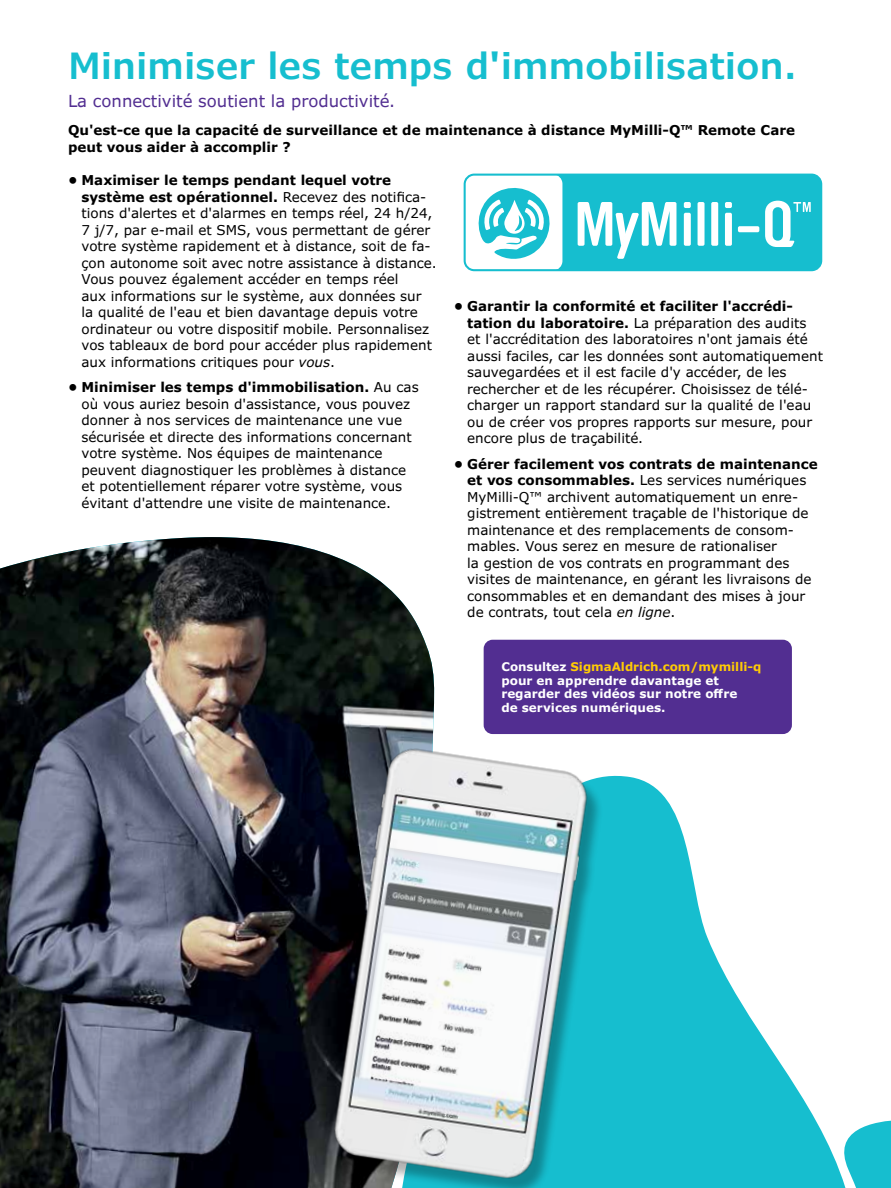
<style>
.page{position:relative;width:891px;height:1188px;background:#fff}
.page>*{position:absolute;margin:0;border:0;box-sizing:border-box;transform-origin:0 0}
.t1{font:600 36px "Verdana Pro";color:#16becf}
.t2{font:16.5px "Verdana Pro";color:#522e91}
.t3{font:13.5px/16.5px "Verdana Pro";color:#000}
.t4{font:700 13.5px/16.5px "Verdana Pro";color:#000}
.t5{font:700 12px/13.5px "Verdana Pro";color:#fff}
.t6{font:700 11.85px "Verdana Pro";color:#ffcb05}
.s1{font-weight:700}
.s2{font-style:italic}
.s3{color:#fff}
</style>
<div class="page">
<img style="left:0;top:537px;width:435px;height:651px">
<svg style="left:623px;top:776px;width:208px;height:412px;fill:#16becf"></svg>
<svg style="left:831px;top:1120px;width:60px;height:68px"></svg>
<div style="left:484px;top:640px;width:308px;height:94px;background:#522e91;border-radius:9px"></div>
<div style="left:465px;top:175px;width:356px;height:95px;background:#16becf;border-radius:10px"></div>
<div style="left:464px;top:174px;width:358px;height:97px;border:2px solid #16becf;border-radius:10px"></div>
<svg style="left:465px;top:175px;width:97px;height:95px"></svg>
<div style="left:711px;top:202px;width:7px;height:44px;background:#fff;border-radius:2px"></div>
<div style="left:725px;top:202px;width:7px;height:6px;background:#fff;border-radius:2px"></div>
<div style="left:698px;top:202px;width:7px;height:44px;background:#fff;border-radius:2px"></div>
<div style="left:684px;top:213px;width:7px;height:33px;background:#fff;border-radius:2px"></div>
<div style="left:725px;top:213px;width:7px;height:33px;background:#fff;border-radius:2px"></div>
<div style="left:738px;top:226px;width:21px;height:6px;background:#fff;border-radius:2px"></div>
<div style="left:684px;top:202px;width:7px;height:6px;background:#fff;border-radius:2px"></div>
<svg style="left:765px;top:201px;width:46px;height:46px"></svg>
<svg style="left:577px;top:202px;width:100px;height:57px"></svg>
<img style="left:304px;top:723px;width:319px;height:465px">
<h1 class="t1" style="left:68px;top:42px;width:731px">Minimiser les temps d<span class="s1">'</span>immobilisation.</h1>
<p class="t2" style="left:68px;top:90px;width:329px">La connectivité soutient la productivité.</p>
<p class="t4" style="left:68px;top:122px;width:729px">Qu'est-ce que la capacité de surveillance et de maintenance à distance MyMilli-Q™ Remote Care peut vous aider à accomplir ?</p>
<p class="t3" style="left:82px;top:172px;width:357px;text-indent:-14px"><span class="s1">• Maximiser le temps pendant lequel votre système est opérationnel.</span> Recevez des notifica&shy;tions d'alertes et d'alarmes en temps réel, 24 h/24, 7 j/7, par e-mail et SMS, vous permettant de gérer votre système rapidement et à distance, soit de fa&shy;çon autonome soit avec notre assistance à distance.<br>Vous pouvez également accéder en temps réel<br>aux informations sur le système, aux données sur<br>la qualité de l'eau et bien davantage depuis votre ordinateur ou votre dispositif mobile. Personnalisez vos tableaux de bord pour accéder plus rapidement aux informations critiques pour <span class="s2">vous</span>.</p>
<p class="t3" style="left:82px;top:379px;width:339px;text-indent:-14px"><span class="s1">• Minimiser les temps d'immobilisation.</span> Au cas où vous auriez besoin d'assistance, vous pouvez donner à nos services de maintenance une vue sécurisée et directe des informations concernant votre système. Nos équipes de maintenance peuvent diagnostiquer les problèmes à distance et potentiellement réparer votre système, vous évitant d'attendre une visite de maintenance.</p>
<p class="t3" style="left:467px;top:298px;width:357px;text-indent:-13px"><span class="s1">• Garantir la conformité et faciliter l'accrédi&shy;tation du laboratoire.</span> La préparation des audits et l'accréditation des laboratoires n'ont jamais été aussi faciles, car les données sont automatiquement sauvegardées et il est facile d'y accéder, de les rechercher et de les récupérer. Choisissez de télé&shy;charger un rapport standard sur la qualité de l'eau ou de créer vos propres rapports sur mesure, pour encore plus de traçabilité.</p>
<p class="t3" style="left:467px;top:456px;width:352px;text-indent:-14px"><span class="s1">• Gérer facilement vos contrats de maintenance et vos consommables.</span> Les services numériques MyMilli-Q™ archivent automatiquement un enre&shy;gistrement entièrement traçable de l'historique de maintenance et des remplacements de consom&shy;mables. Vous serez en mesure de rationaliser<br>la gestion de vos contrats en programmant des visites de maintenance, en gérant les livraisons de consommables et en demandant des mises à jour de contrats, tout cela <span class="s2">en ligne</span>.</p>
<p class="t6" style="left:501px;top:659px;width:262px"><span class="s3">Consultez</span> SigmaAldrich.com/mymilli-q</p>
<p class="t5" style="left:501px;top:674px;width:238px">pour en apprendre davantage et regarder des vidéos sur notre offre de services numériques.</p>
</div>
